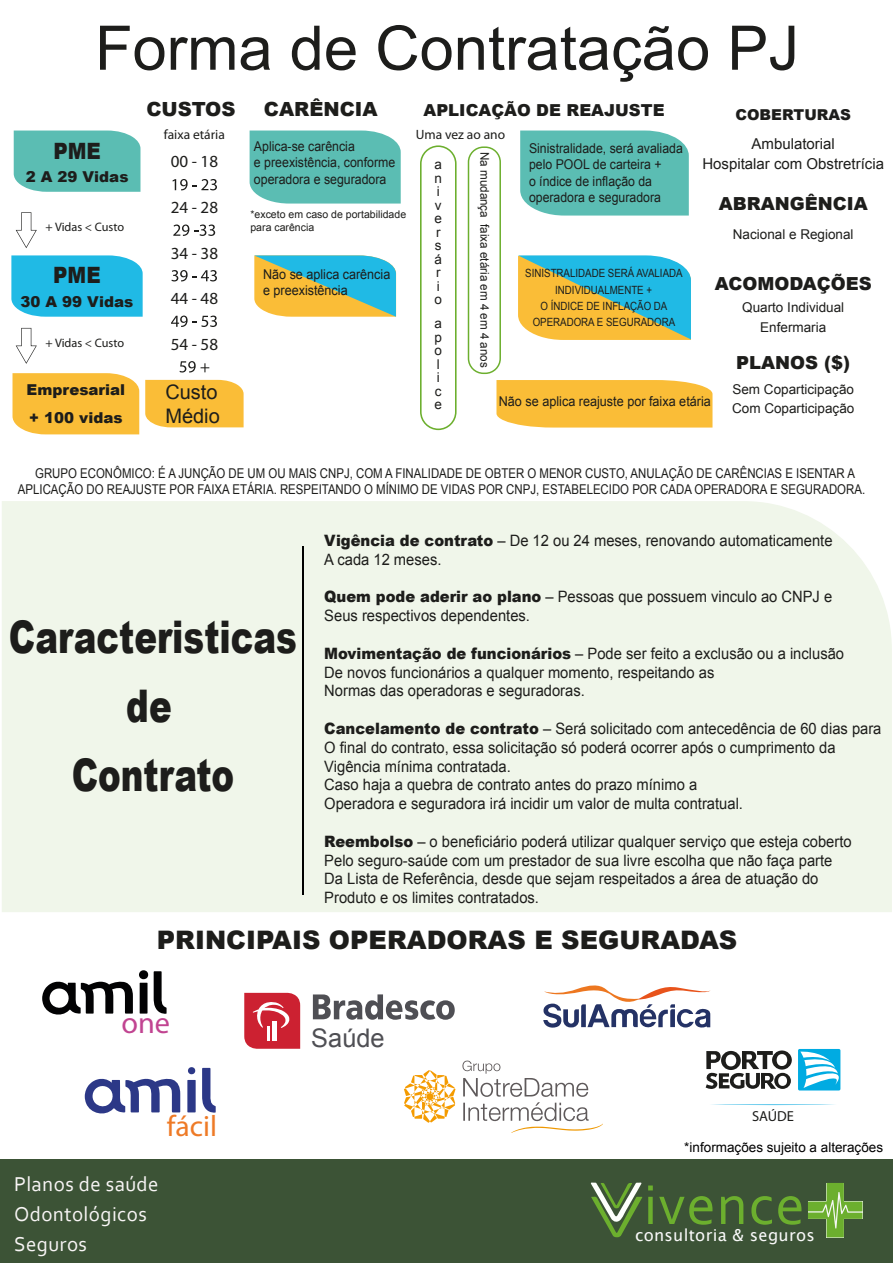
<style>
.page{position:relative;width:893px;height:1263px;background:#fff}
.page>*{position:absolute;margin:0;border:0;box-sizing:border-box;transform-origin:0 0}
.t1{font:61.5px "Arial";color:#1d1d1b}
.t2{font:58.65px "Corbel";letter-spacing:.02em;color:#6caf2e}
.t3{font:900 45px/68.7px "Arial";color:#1d1d1b;text-align:center;scale:.76 1}
.t4{font:30.3px "Myriad Pro";color:#c14491}
.t5{font:29.7px "Myriad Pro";color:#ee7a26}
.t6{font:25.65px "Arial";color:#4f4f54}
.t7{font:900 25.5px "Arial";color:#1d1d1b}
.t8{font:900 22.5px "Arial";color:#1d1d1b;scale:.88 1}
.t9{font:21px/30px "Corbel";letter-spacing:.02em;color:#f8f5f5}
.t10{font:19.95px/24px "Arial";color:#1d1d1b}
.t11{font:900 19.5px "Arial";color:#1d1d1b}
.t12{font:900 18px "Arial";color:#1d1d1b}
.t13{font:16.95px "Myriad Pro";color:#1d1d1b}
.t14{font:16.5px "Lucida Grande";letter-spacing:.02em;color:#f9f9f9}
.t15{font:900 16.5px "Arial";color:#1d1d1b}
.t16{font:15.6px/18.8px "Arial";color:#1d1d1b;scale:.94 1}
.t17{font:900 15px/28px "Arial";color:#1d1d1b}
.t18{font:15px "Arial";color:#1d1d1b}
.t19{font:14.55px "Myriad Pro";color:#1d1d1b}
.t20{font:13.5px/16.2px "Arial";color:#1d1d1b;text-align:center;scale:.85 1}
.t21{font:13.5px/16.2px "Arial";color:#1d1d1b;scale:.91 1}
.t22{font:13.5px/13.5px "Arial";color:#1d1d1b}
.t23{font:13.5px "Arial";color:#1d1d1b;scale:.94 1}
.t24{font:13.5px/16.2px "Arial";color:#1d1d1b;scale:.93 1}
.t25{font:13.5px "Arial";color:#000}
.t26{font:13.5px "Myriad Pro";color:#1d1d1b}
.t27{font:12.3px "Myriad Pro";color:#1d1d1b}
.t28{font:12px "Arial";color:#1d1d1b}
.t29{font:11.4px/16.2px "Arial";color:#1d1d1b;text-align:center;scale:.86 1}
.t30{font:10.5px/12.6px "Arial";color:#1d1d1b}
.s1{font-weight:900}
</style>
<div class="page">
<div style="left:0;top:1159px;width:893px;height:104px;background:#3c5336"></div>
<svg style="left:808px;top:1183px;width:54px;height:54px"></svg>
<svg style="left:590px;top:1182px;width:52px;height:55px"></svg>
<div style="left:2px;top:501px;width:890px;height:411px;background:#f0f6ea"></div>
<hr style="left:302px;top:546px;width:2px;height:349px;background:#000">
<svg style="left:172px;top:179px;width:45px;height:11px"></svg>
<svg style="left:173px;top:224px;width:42px;height:12px"></svg>
<svg style="left:171px;top:270px;width:46px;height:11px"></svg>
<svg style="left:171px;top:316px;width:46px;height:11px"></svg>
<svg style="left:180px;top:361px;width:29px;height:11px"></svg>
<div style="left:145px;top:380px;width:99px;height:47px;background:#fabd37"></div>
<div style="left:520px;top:131px;width:169px;height:85px;background:#5bbdb3"></div>
<svg style="left:16px;top:212px;width:21px;height:36px"></svg>
<svg style="left:16px;top:328px;width:21px;height:36px"></svg>
<div style="left:250px;top:131px;width:151px;height:73px;background:#5bbdb3"></div>
<div style="left:496px;top:380px;width:216px;height:48px;background:#fabd37"></div>
<svg style="left:420px;top:145px;width:37px;height:285px"></svg>
<svg style="left:468px;top:146px;width:33px;height:228px"></svg>
<svg style="left:543px;top:985px;width:167px;height:43px"></svg>
<svg style="left:188px;top:1067px;width:8px;height:7px"></svg>
<svg style="left:85px;top:1078px;width:95px;height:36px"></svg>
<svg style="left:202px;top:1068px;width:14px;height:45px"></svg>
<div style="left:187px;top:1080px;width:9px;height:32px;background:#2c3887"></div>
<svg style="left:42px;top:981px;width:91px;height:34px"></svg>
<svg style="left:139px;top:970px;width:28px;height:44px"></svg>
<div style="left:140px;top:983px;width:8px;height:30px;background:#020203"></div>
<svg style="left:404px;top:1070px;width:52px;height:53px"></svg>
<svg style="left:462px;top:1060px;width:141px;height:73px"></svg>
<svg style="left:705px;top:1050px;width:87px;height:39px"></svg>
<div style="left:798px;top:1049px;width:42px;height:41px;background:#00abe2;border-radius:2px"></div>
<svg style="left:800px;top:1051px;width:41px;height:37px"></svg>
<svg style="left:711px;top:1104px;width:124px;height:1px"></svg>
<svg style="left:244px;top:993px;width:56px;height:56px"></svg>
<svg style="left:313px;top:994px;width:142px;height:26px"></svg>
<svg style="left:254px;top:255px;width:142px;height:62px"></svg>
<svg style="left:518px;top:255px;width:173px;height:85px"></svg>
<div style="left:14px;top:131px;width:126px;height:61px;background:#5bbdb3"></div>
<svg style="left:11px;top:255px;width:132px;height:62px"></svg>
<div style="left:13px;top:373px;width:126px;height:61px;background:#fabd37"></div>
<h1 class="t1" style="left:95px;top:8px;width:706px">Forma de Contratação PJ</h1>
<h3 class="t8" style="left:53px;top:135px;width:55px">PME</h3>
<p class="t17" style="left:26px;top:163px;width:104px">2 A 29 Vidas</p>
<p class="t27" style="left:46px;top:219px;width:80px">+ Vidas &lt; Custo</p>
<h3 class="t8" style="left:53px;top:259px;width:55px">PME</h3>
<p class="t17" style="left:21px;top:287px;width:114px">30 A 99 Vidas</p>
<p class="t27" style="left:46px;top:335px;width:80px">+ Vidas &lt; Custo</p>
<p class="t17" style="left:27px;top:375px;width:100px">Empresarial + 100 vidas</p>
<p class="t11" style="left:146px;top:95px;width:91px">CUSTOS</p>
<p class="t13" style="left:171px;top:151px;width:49px">00 - 18</p>
<p class="t13" style="left:171px;top:197px;width:49px">24 - 28</p>
<p class="t13" style="left:171px;top:242px;width:49px">34 - 38</p>
<p class="t13" style="left:171px;top:288px;width:49px">44 - 48</p>
<p class="t13" style="left:171px;top:333px;width:49px">54 - 58</p>
<p class="t10" style="left:165px;top:380px;width:56px">Custo<br>Médio</p>
<p class="t26" style="left:164px;top:126px;width:63px">faixa etária</p>
<p class="t11" style="left:264px;top:95px;width:115px">CARÊNCIA</p>
<p class="t15" style="left:423px;top:98px;width:243px">APLICAÇÃO DE REAJUSTE</p>
<p class="t26" style="left:416px;top:126px;width:91px">Uma vez ao ano</p>
<p class="t21" style="left:529px;top:140px;width:171px">Sinistralidade, será avaliada pelo POOL de carteira +<br>o índice de inflação da operadora e seguradora</p>
<p class="t17" style="left:735px;top:100px;width:117px">COBERTURAS</p>
<p class="t18" style="left:752px;top:134px;width:85px">Ambulatorial</p>
<p class="t21" style="left:254px;top:139px;width:157px">Aplica-se carência<br>e preexistência, conforme operadora e seguradora</p>
<p class="t28" style="left:492px;top:152px;width:217px;rotate:90deg">Na mudança faixa etária em 4 em 4 anos</p>
<p class="t18" style="left:702px;top:154px;width:183px">Hospitalar com Obstretrícia</p>
<p class="t22" style="left:435px;top:158px;width:9px">a n i v e r s á r i o</p>
<p class="t22" style="left:435px;top:317px;width:9px">a p o l i c e</p>
<p class="t12" style="left:719px;top:191px;width:151px">ABRANGÊNCIA</p>
<p class="t30" style="left:250px;top:208px;width:157px">*exceto em caso de portabilidade para carência</p>
<p class="t22" style="left:733px;top:227px;width:122px">Nacional e Regional</p>
<p class="t12" style="left:715px;top:271px;width:158px">ACOMODAÇÕES</p>
<p class="t22" style="left:742px;top:298px;width:104px;line-height:20px;text-align:center">Quarto Individual<br>Enfermaria</p>
<p class="t29" style="left:525px;top:265px;width:184px">SINISTRALIDADE SERÁ AVALIADA<br>INDIVIDUALMENTE +<br>O ÍNDICE DE INFLAÇÃO DA<br>OPERADORA E SEGURADORA</p>
<p class="t24" style="left:263px;top:266px;width:138px">Não se aplica carência e preexistência</p>
<p class="t12" style="left:736px;top:349px;width:115px">PLANOS ($)</p>
<p class="t22" style="left:732px;top:380px;width:124px;line-height:18.8px">Sem Coparticipação<br>Com Coparticipação</p>
<p class="t23" style="left:499px;top:392px;width:227px">Não se aplica reajuste por faixa etária</p>
<p class="t20" style="left:18px;top:465px;width:998px">GRUPO ECONÔMICO: É A JUNÇÃO DE UM OU MAIS CNPJ, COM A FINALIDADE DE OBTER O MENOR CUSTO, ANULAÇÃO DE CARÊNCIAS E ISENTAR A<br>APLICAÇÃO DO REAJUSTE POR FAIXA ETÁRIA. RESPEITANDO O MÍNIMO DE VIDAS POR CNPJ, ESTABELECIDO POR CADA OPERADORA E SEGURADORA.</p>
<h3 class="t3" style="left:9px;top:602px;width:380px">Caracteristicas de</h3>
<h3 class="t3" style="left:72px;top:739px;width:215px">Contrato</h3>
<p class="t16" style="left:324px;top:531px;width:542px"><span class="s1">Vigência de contrato</span> – De 12 ou 24 meses, renovando automaticamente<br>A cada 12 meses.</p>
<p class="t16" style="left:324px;top:588px;width:542px"><span class="s1">Quem pode aderir ao plano</span> – Pessoas que possuem vinculo ao CNPJ e<br>Seus respectivos dependentes.</p>
<p class="t16" style="left:324px;top:644px;width:554px"><span class="s1">Movimentação de funcionários</span> – Pode ser feito a exclusão ou a inclusão<br>De novos funcionários a qualquer momento, respeitando as<br>Normas das operadoras e seguradoras.</p>
<p class="t16" style="left:324px;top:719px;width:594px"><span class="s1">Cancelamento de contrato</span> – Será solicitado com antecedência de 60 dias para O final do contrato, essa solicitação só poderá ocorrer após o cumprimento da Vigência mínima contratada.<br>Caso haja a quebra de contrato antes do prazo mínimo a<br>Operadora e seguradora irá incidir um valor de multa contratual.</p>
<p class="t16" style="left:324px;top:832px;width:562px"><span class="s1">Reembolso</span> – o beneficiário poderá utilizar qualquer serviço que esteja coberto Pelo seguro-saúde com um prestador de sua livre escolha que não faça parte Da Lista de Referência, desde que sejam respeitados a área de atuação do Produto e os limites contratados.</p>
<h3 class="t7" style="left:157px;top:921px;width:582px">PRINCIPAIS OPERADORAS E SEGURADAS</h3>
<h3 class="t4" style="left:121px;top:1004px;width:50px">one</h3>
<h3 class="t5" style="left:167px;top:1108px;width:52px">fácil</h3>
<h3 class="t9" style="left:14px;top:1169px;width:146px">Planos de saúde<br>Odontológicos<br>Seguros</h3>
<h3 class="t6" style="left:311px;top:1021px;width:75px">Saúde</h3>
<p class="t19" style="left:752px;top:1107px;width:43px">SAÚDE</p>
<p class="t25" style="left:684px;top:1138px;width:200px">*informações sujeito a alterações</p>
<h2 class="t2" style="left:644px;top:1168px;width:163px">ivence</h2>
<p class="t14" style="left:635px;top:1225px;width:181px">consultoria &amp; seguros</p>
</div>
